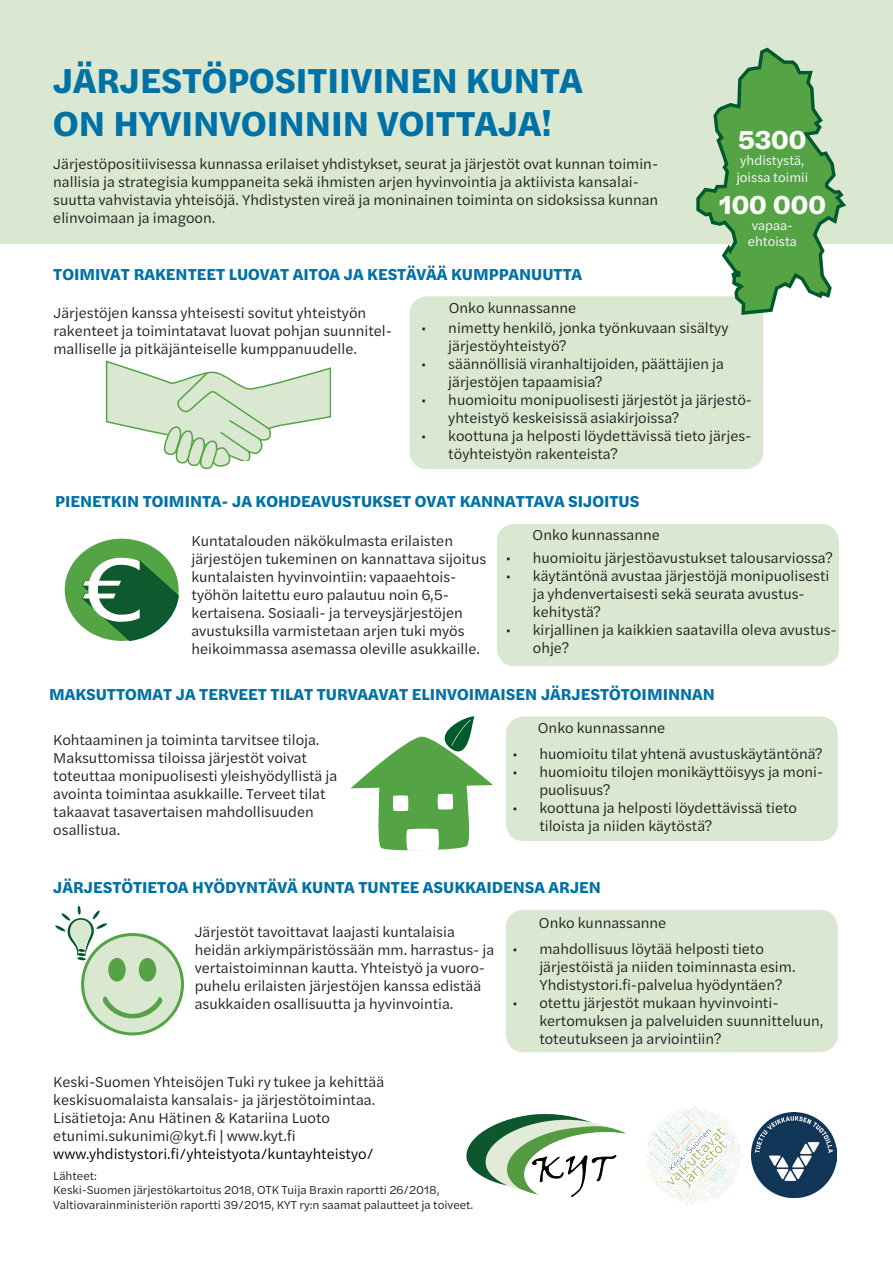
<style>
.page{position:relative;width:893px;height:1263px;background:#fff}
.page>*{position:absolute;margin:0;border:0;box-sizing:border-box;transform-origin:0 0}
.t1{font:700 36px/43.2px "Halyard Text";color:#0071a5}
.t2{font:700 27px "Halyard Text";color:#fcfcfc}
.t3{font:700 16.5px "Halyard Text";color:#0071a5}
.t4{font:15px/18px "Halyard Text";color:#231f20}
.t5{font:15px "Halyard Text";color:#000}
.t6{font:13.5px/16.2px "Halyard Text";color:#fcfcfc}
.t7{font:12px/14.4px "Halyard Text";color:#231f20}
</style>
<div class="page">
<div style="left:0;top:0;width:893px;height:244px;background:#dae8d2"></div>
<div style="left:506px;top:910px;width:332px;height:142px;background:#dae8d2;border-radius:18px"></div>
<div style="left:506px;top:716px;width:332px;height:125px;background:#dae8d2;border-radius:18px"></div>
<div style="left:497px;top:524px;width:342px;height:142px;background:#dae8d2;border-radius:18px"></div>
<div style="left:409px;top:296px;width:354px;height:173px;background:#dae8d2;border-radius:18px"></div>
<img style="left:466px;top:1114px;width:160px;height:83px">
<img style="left:645px;top:1106px;width:100px;height:99px">
<img style="left:751px;top:1112px;width:85px;height:85px">
<div style="left:65px;top:539px;width:114px;height:102px;background:#54a445;border-radius:50%"></div>
<svg style="left:81px;top:558px;width:98px;height:83px"></svg>
<svg style="left:106px;top:360px;width:225px;height:110px"></svg>
<svg style="left:351px;top:716px;width:141px;height:135px"></svg>
<svg style="left:693px;top:46px;width:156px;height:271px;background:#8dbf86"></svg>
<svg style="left:55px;top:906px;width:52px;height:54px"></svg>
<div style="left:83px;top:934px;width:99px;height:100px;background:#dae8d2;border-radius:50%"></div>
<div style="left:81px;top:933px;width:103px;height:102px;border:3px solid #54a445;border-radius:50%"></div>
<div style="left:108px;top:958px;width:18px;height:23px;background:#54a445;border-radius:50%"></div>
<div style="left:139px;top:958px;width:17px;height:23px;background:#54a445;border-radius:50%"></div>
<svg style="left:102px;top:996px;width:61px;height:22px"></svg>
<h1 class="t1" style="left:53px;top:57px;width:531px">JÄRJESTÖPOSITIIVINEN KUNTA<br>ON HYVINVOINNIN VOITTAJA!</h1>
<p class="t4" style="left:53px;top:154px;width:606px">Järjestöpositiivisessa kunnassa erilaiset yhdistykset, seurat ja järjestöt ovat kunnan toimin&shy;nallisia ja strategisia kumppaneita sekä ihmisten arjen hyvinvointia ja aktiivista kansalai&shy;suutta vahvistavia yhteisöjä. Yhdistysten vireä ja moninainen toiminta on sidoksissa kunnan elinvoimaan ja imagoon.</p>
<p class="t3" style="left:53px;top:262px;width:530px">TOIMIVAT RAKENTEET LUOVAT AITOA JA KESTÄVÄÄ KUMPPANUUTTA</p>
<h2 class="t2" style="left:738px;top:119px;width:70px">5300</h2>
<p class="t6" style="left:736px;top:152px;width:73px">yhdistystä, joissa toimii</p>
<h2 class="t2" style="left:719px;top:184px;width:109px">100 000</h2>
<p class="t6" style="left:748px;top:217px;width:51px;text-align:center">vapaa&shy;ehtoista</p>
<p class="t4" style="left:54px;top:303px;width:340px">Järjestöjen kanssa yhteisesti sovitut yhteistyön rakenteet ja toimintatavat luovat pohjan suunnitel&shy;malliselle ja pitkäjänteiselle kumppanuudelle.</p>
<p class="t4" style="left:449px;top:298px;width:129px">Onko kunnassanne</p>
<p class="t4" style="left:448px;top:318px;width:282px;text-indent:-27px">• nimetty henkilö, jonka työnkuvaan sisältyy järjestöyhteistyö?</p>
<p class="t4" style="left:448px;top:354px;width:277px;text-indent:-27px">• säännöllisiä viranhaltijoiden, päättäjien ja järjestöjen tapaamisia?</p>
<p class="t4" style="left:448px;top:390px;width:305px;text-indent:-27px">• huomioitu monipuolisesti järjestöt ja järjestö&shy;yhteistyö keskeisissä asiakirjoissa?</p>
<p class="t4" style="left:448px;top:426px;width:305px;text-indent:-27px">• koottuna ja helposti löydettävissä tieto järjes&shy;töyhteistyön rakenteista?</p>
<p class="t3" style="left:55px;top:489px;width:586px">PIENETKIN TOIMINTA- JA KOHDEAVUSTUKSET OVAT KANNATTAVA SIJOITUS</p>
<p class="t4" style="left:191px;top:532px;width:296px">Kuntatalouden näkökulmasta erilaisten järjestöjen tukeminen on kannattava sijoitus kuntalaisten hyvinvointiin: vapaaehtois&shy;työhön laitettu euro palautuu noin 6,5- kertaisena. Sosiaali- ja terveysjärjestöjen avustuksilla varmistetaan arjen tuki myös heikoimmassa asemassa oleville asukkaille.</p>
<p class="t4" style="left:533px;top:525px;width:129px">Onko kunnassanne</p>
<p class="t4" style="left:506px;top:548px;width:329px">• huomioitu järjestöavustukset talousarviossa?</p>
<p class="t4" style="left:533px;top:566px;width:298px;text-indent:-27px">• käytäntönä avustaa järjestöjä monipuolisesti ja yhdenvertaisesti sekä seurata avustus&shy;kehitystä?</p>
<p class="t4" style="left:533px;top:620px;width:305px;text-indent:-27px">• kirjallinen ja kaikkien saatavilla oleva avustus&shy;ohje?</p>
<p class="t3" style="left:49px;top:681px;width:667px">MAKSUTTOMAT JA TERVEET TILAT TURVAAVAT ELINVOIMAISEN JÄRJESTÖTOIMINNAN</p>
<p class="t4" style="left:53px;top:730px;width:286px">Kohtaaminen ja toiminta tarvitsee tiloja.<br>Maksuttomissa tiloissa järjestöt voivat toteuttaa monipuolisesti yleishyödyllistä ja avointa toimintaa asukkaille. Terveet tilat takaavat tasavertaisen mahdollisuuden osallistua.</p>
<p class="t4" style="left:538px;top:718px;width:129px">Onko kunnassanne</p>
<p class="t4" style="left:512px;top:744px;width:312px">• huomioitu tilat yhtenä avustuskäytäntönä?</p>
<p class="t4" style="left:539px;top:762px;width:286px;text-indent:-27px">• huomioitu tilojen monikäyttöisyys ja moni&shy;puolisuus?</p>
<p class="t4" style="left:539px;top:798px;width:259px;text-indent:-27px">• koottuna ja helposti löydettävissä tieto tiloista ja niiden käytöstä?</p>
<p class="t3" style="left:53px;top:875px;width:549px">JÄRJESTÖTIETOA HYÖDYNTÄVÄ KUNTA TUNTEE ASUKKAIDENSA ARJEN</p>
<p class="t4" style="left:195px;top:922px;width:301px">Järjestöt tavoittavat laajasti kuntalaisia heidän arkiympäristössään mm. harrastus- ja vertaistoiminnan kautta. Yhteistyö ja vuoro&shy;puhelu erilaisten järjestöjen kanssa edistää asukkaiden osallisuutta ja hyvinvointia.</p>
<p class="t4" style="left:53px;top:1072px;width:332px">Keski-Suomen Yhteisöjen Tuki ry tukee ja kehittää keskisuomalaista kansalais- ja järjestötoimintaa.<br>Lisätietoja: Anu Hätinen &amp; Katariina Luoto etunimi.sukunimi@kyt.fi | www.kyt.fi</p>
<p class="t5" style="left:53px;top:1143px;width:322px">www.yhdistystori.fi/yhteistyota/kuntayhteistyo/</p>
<p class="t7" style="left:53px;top:1168px;width:422px">Lähteet:<br>Keski-Suomen järjestökartoitus 2018, OTK Tuija Braxin raportti 26/2018,<br>Valtiovarainministeriön raportti 39/2015, KYT ry:n saamat palautteet ja toiveet.</p>
<p class="t4" style="left:539px;top:913px;width:129px">Onko kunnassanne</p>
<p class="t4" style="left:539px;top:939px;width:258px;text-indent:-27px">• mahdollisuus löytää helposti tieto järjestöistä ja niiden toiminnasta esim.<br>Yhdistystori.fi-palvelua hyödyntäen?</p>
<p class="t4" style="left:539px;top:993px;width:285px;text-indent:-27px">• otettu järjestöt mukaan hyvinvointi&shy;kertomuksen ja palveluiden suunnitteluun, toteutukseen ja arviointiin?</p>
</div>
